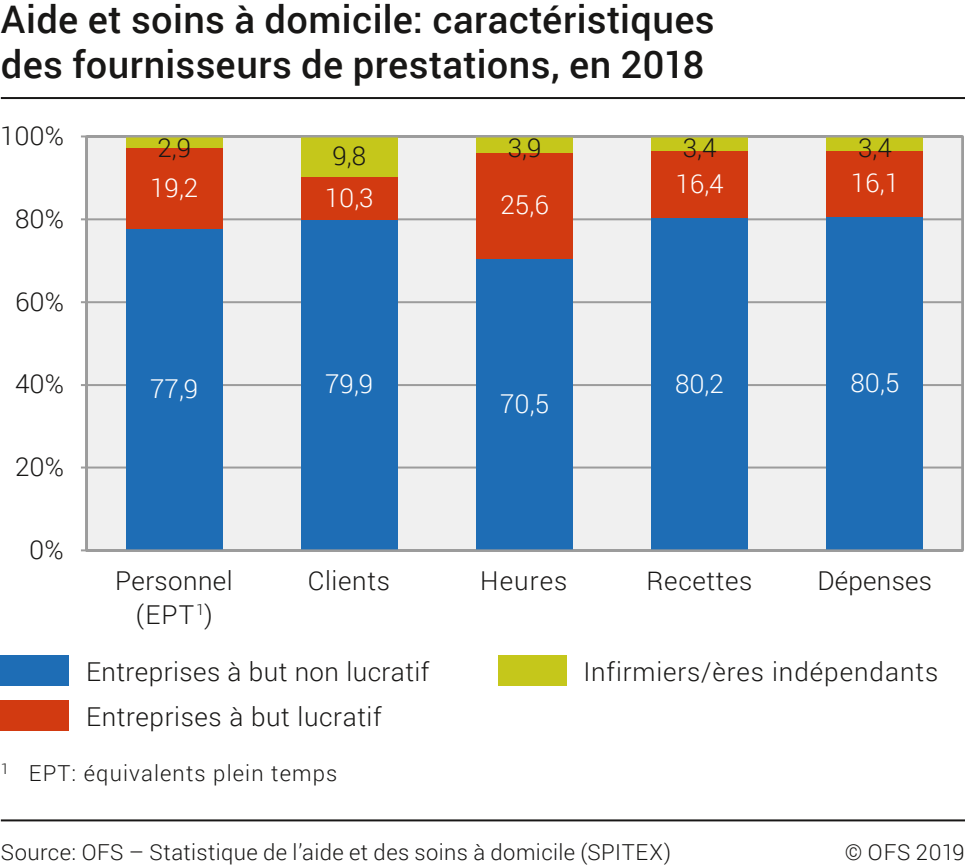
<style>
.page{position:relative;width:965px;height:866px;background:#fff}
.page>*{position:absolute;margin:0;border:0;box-sizing:border-box;transform-origin:0 0}
.t1{font:500 38px/45.6px "Roboto";letter-spacing:.01em;color:#181716}
.t2{font:300 26px/34px "Roboto";letter-spacing:.025em;color:#181716;text-align:center}
.t3{font:300 26px "Roboto";color:#fff}
.t4{font:300 22px "Roboto";letter-spacing:.02em;color:#181716}
.t5{font:300 22px "Roboto";letter-spacing:.05em;color:#181716}
</style>
<div class="page">
<div style="left:81px;top:135px;width:883px;height:417px;background:#f0f0f0"></div>
<hr style="left:86px;top:466px;width:876px;height:2px;background:#9c9c9c">
<hr style="left:86px;top:384px;width:876px;height:2px;background:#9c9c9c">
<hr style="left:86px;top:301px;width:876px;height:2px;background:#9c9c9c">
<hr style="left:86px;top:218px;width:876px;height:2px;background:#9c9c9c">
<hr style="left:85px;top:136px;width:2px;height:414px;background:#9c9c9c">
<div style="left:126px;top:228px;width:96px;height:322px;background:#1e6db5"></div>
<div style="left:126px;top:148px;width:96px;height:80px;background:#d23a11"></div>
<div style="left:126px;top:136px;width:96px;height:12px;background:#c5c71b"></div>
<div style="left:301px;top:220px;width:96px;height:330px;background:#1e6db5"></div>
<div style="left:301px;top:177px;width:96px;height:43px;background:#d23a11"></div>
<div style="left:301px;top:136px;width:96px;height:41px;background:#c5c71b"></div>
<div style="left:476px;top:258px;width:96px;height:292px;background:#1e6db5"></div>
<div style="left:476px;top:152px;width:96px;height:106px;background:#d23a11"></div>
<div style="left:476px;top:136px;width:96px;height:16px;background:#c5c71b"></div>
<div style="left:651px;top:218px;width:96px;height:332px;background:#1e6db5"></div>
<div style="left:651px;top:150px;width:96px;height:68px;background:#d23a11"></div>
<div style="left:651px;top:136px;width:96px;height:14px;background:#c5c71b"></div>
<div style="left:826px;top:217px;width:96px;height:333px;background:#1e6db5"></div>
<div style="left:826px;top:150px;width:96px;height:67px;background:#d23a11"></div>
<div style="left:826px;top:136px;width:96px;height:14px;background:#c5c71b"></div>
<div style="left:1px;top:654px;width:68px;height:31px;background:#1e6db5"></div>
<div style="left:1px;top:700px;width:68px;height:31px;background:#d23a11"></div>
<div style="left:498px;top:654px;width:68px;height:31px;background:#c5c71b"></div>
<hr style="left:1px;top:97px;width:963px;height:2px;background:#181716">
<hr style="left:1px;top:819px;width:963px;height:2px;background:#181716">
<hr style="left:86px;top:549px;width:876px;height:2px;background:#9c9c9c">
<hr style="left:86px;top:135px;width:876px;height:2px;background:#9c9c9c">
<h1 class="t1" style="left:1px;top:-5px;width:715px">Aide et soins à domicile: caractéristiques des fournisseurs de prestations, en 2018</h1>
<p class="t2" style="left:0;top:118px;width:65px">100%</p>
<p class="t2" style="left:15px;top:200px;width:50px">80%</p>
<p class="t2" style="left:15px;top:283px;width:50px">60%</p>
<p class="t2" style="left:15px;top:366px;width:50px">40%</p>
<p class="t2" style="left:15px;top:449px;width:50px">20%</p>
<p class="t2" style="left:29px;top:531px;width:36px">0%</p>
<p class="t2" style="left:157px;top:129px;width:35px">2,9</p>
<p class="t3" style="left:150px;top:169px;width:50px">19,2</p>
<p class="t3" style="left:150px;top:370px;width:50px">77,9</p>
<p class="t2" style="left:332px;top:138px;width:35px">9,8</p>
<p class="t3" style="left:324px;top:179px;width:50px">10,3</p>
<p class="t3" style="left:325px;top:366px;width:50px">79,9</p>
<p class="t2" style="left:507px;top:130px;width:35px">3,9</p>
<p class="t3" style="left:500px;top:186px;width:50px">25,6</p>
<p class="t3" style="left:500px;top:386px;width:50px">70,5</p>
<p class="t2" style="left:682px;top:130px;width:35px">3,4</p>
<p class="t3" style="left:675px;top:165px;width:50px">16,4</p>
<p class="t3" style="left:674px;top:365px;width:50px">80,2</p>
<p class="t2" style="left:857px;top:130px;width:35px">3,4</p>
<p class="t3" style="left:850px;top:165px;width:50px">16,1</p>
<p class="t3" style="left:850px;top:365px;width:50px">80,5</p>
<p class="t2" style="left:115px;top:562px;width:119px">Personnel (EPT<sup>1</sup>)</p>
<p class="t2" style="left:307px;top:562px;width:84px">Clients</p>
<p class="t2" style="left:480px;top:562px;width:89px">Heures</p>
<p class="t2" style="left:646px;top:562px;width:107px">Recettes</p>
<p class="t2" style="left:817px;top:562px;width:116px">Dépenses</p>
<p class="t2" style="left:86px;top:647px;width:345px;line-height:45.2px;text-align:left">Entreprises à but non lucratif<br>Entreprises à but lucratif</p>
<p class="t2" style="left:583px;top:653px;width:356px">Infirmiers/ères indépendants</p>
<p class="t5" style="left:1px;top:757px;width:338px"><sup>1</sup> EPT: équivalents plein temps</p>
<p class="t4" style="left:1px;top:836px;width:671px">Source: OFS – Statistique de l’aide et des soins à domicile (SPITEX)</p>
<p class="t4" style="left:844px;top:836px;width:121px">© OFS 2019</p>
</div>
